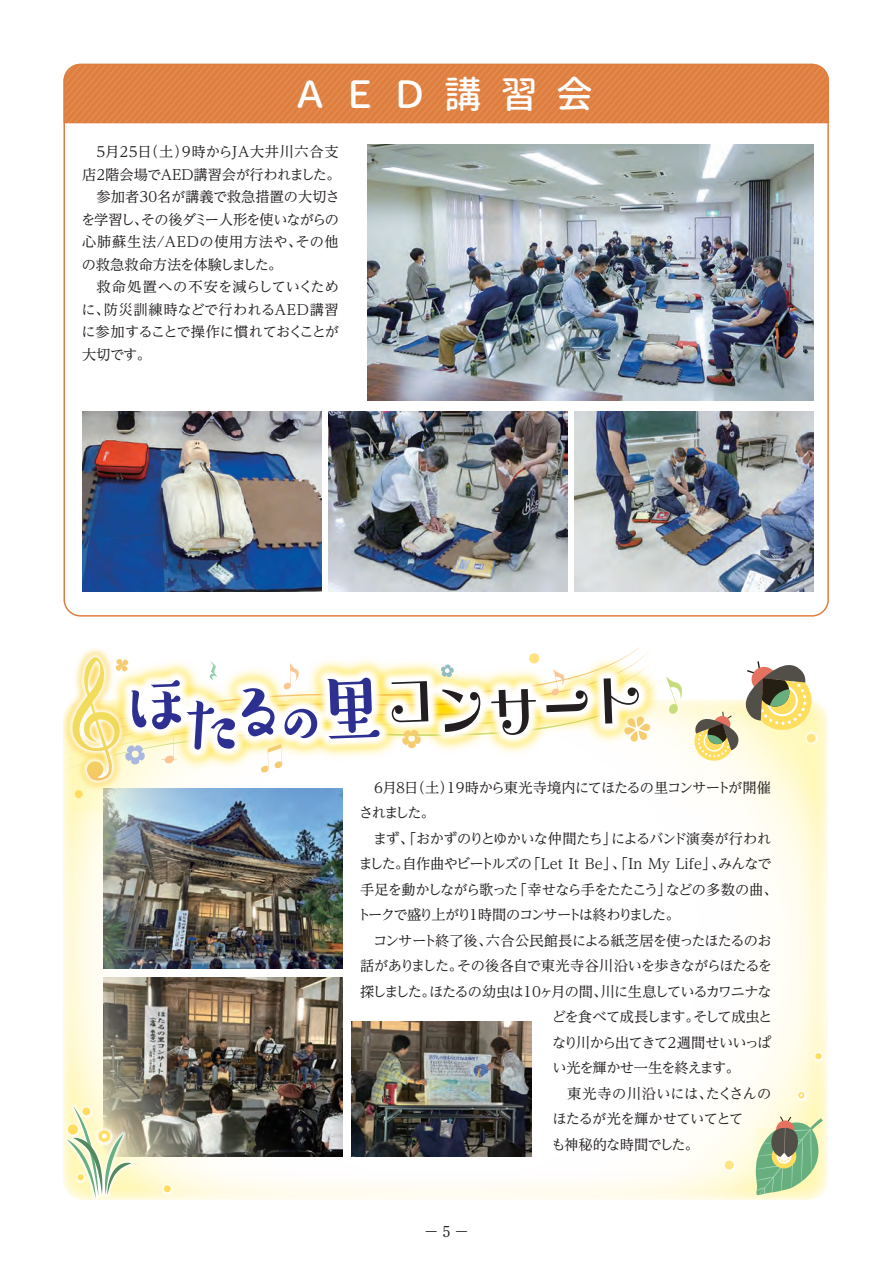
<style>
.page{position:relative;width:893px;height:1263px;background:#fff}
.page>*{position:absolute;margin:0;border:0;box-sizing:border-box;transform-origin:0 0}
.t1{font:57.9px "Matisse Eleganto Pro B";color:#231f20;scale:.91 1}
.t2{font:500 37.5px "irohamaru";letter-spacing:.425em;color:#fff}
.t3{font:700 15px "Futo Min A101 Pro";color:#231f20}
.t4{font:14.25px/25.5px "UD Reimin Pr 6 N";letter-spacing:-.065em;color:#231f20}
.t5{font:14.25px "UD Reimin Pr 6 N";letter-spacing:-.045em;color:#231f20}
.t6{font:14.25px/25.5px "UD Reimin Pr 6 N";letter-spacing:-.085em;color:#231f20}
.t7{font:14.25px "UD Reimin Pr 6 N";letter-spacing:-.015em;color:#231f20}
.t8{font:14.25px "UD Reimin Pr 6 N";letter-spacing:.005em;color:#231f20}
.t9{font:14.25px "UD Reimin Pr 6 N";letter-spacing:-.095em;color:#231f20}
.t10{font:14.25px "UD Reimin Pr 6 N";letter-spacing:.01em;color:#231f20}
.t11{font:14.25px "UD Reimin Pr 6 N";letter-spacing:.045em;color:#231f20}
.t12{font:14.25px "UD Reimin Pr 6 N";letter-spacing:.035em;color:#231f20}
.t13{font:14.25px "UD Reimin Pr 6 N";letter-spacing:-.08em;color:#231f20}
.t14{font:14.25px "UD Reimin Pr 6 N";letter-spacing:-.12em;color:#231f20}
.t15{font:14.25px "UD Reimin Pr 6 N";letter-spacing:.015em;color:#231f20}
.s1{font-family:"Suzumushi Std";font-weight:500;font-size:78.45px;color:#2e3091}
.s2{font-family:"Suzumushi Std";font-weight:500;font-size:83.55px;color:#2e3091}
</style>
<div class="page">
<svg style="left:63px;top:64px;width:766px;height:553px"></svg>
<img style="left:367px;top:145px;width:447px;height:256px">
<img style="left:328px;top:411px;width:240px;height:180px">
<img style="left:82px;top:411px;width:240px;height:180px">
<img style="left:574px;top:411px;width:240px;height:180px">
<img style="left:63px;top:701px;width:765px;height:499px">
<svg style="left:798px;top:1092px;width:7px;height:7px"></svg>
<div style="left:725px;top:1160px;width:9px;height:9px;background:#ffe481;border-radius:50%"></div>
<svg style="left:67px;top:1106px;width:65px;height:92px;background:#dde0b7"></svg>
<svg style="left:815px;top:1053px;width:6px;height:6px"></svg>
<div style="left:164px;top:1185px;width:7px;height:7px;background:#ffde5f;border-radius:50%"></div>
<svg style="left:807px;top:734px;width:9px;height:9px"></svg>
<svg style="left:702px;top:661px;width:112px;height:102px"></svg>
<svg style="left:755px;top:1110px;width:68px;height:86px;background:#aec59b"></svg>
<img style="left:63px;top:701px;width:113px;height:136px">
<img style="left:70px;top:647px;width:630px;height:164px">
<svg style="left:283px;top:663px;width:17px;height:27px"></svg>
<svg style="left:551px;top:669px;width:14px;height:27px"></svg>
<svg style="left:441px;top:664px;width:13px;height:13px"></svg>
<svg style="left:71px;top:657px;width:74px;height:129px"></svg>
<div style="left:75px;top:790px;width:8px;height:8px;background:#ffde5f;border-radius:50%"></div>
<svg style="left:260px;top:744px;width:22px;height:29px"></svg>
<svg style="left:208px;top:661px;width:9px;height:19px"></svg>
<svg style="left:623px;top:714px;width:28px;height:30px"></svg>
<svg style="left:666px;top:676px;width:17px;height:38px"></svg>
<svg style="left:402px;top:729px;width:19px;height:20px"></svg>
<svg style="left:162px;top:737px;width:15px;height:27px"></svg>
<h2 class="t2" style="left:292px;top:67px;width:303px">ＡＥＤ講習会</h2>
<p class="t10" style="left:94px;top:140px;width:247px">５月２５日（土）９時からJA大井川六合支</p>
<p class="t7" style="left:82px;top:163px;width:260px">店2階会場でAED講習会が行われました。</p>
<p class="t8" style="left:96px;top:185px;width:245px">参加者30名が講義で救急措置の大切さ</p>
<p class="t4" style="left:81px;top:206px;width:259px">を学習し、その後ダミー人形を使いながらの</p>
<p class="t11" style="left:82px;top:230px;width:258px">心肺蘇生法/AEDの使用方法や、その他</p>
<p class="t7" style="left:82px;top:253px;width:202px">の救急救命方法を体験しました。</p>
<p class="t8" style="left:96px;top:275px;width:244px">救命処置への不安を減らしていくため</p>
<p class="t12" style="left:81px;top:298px;width:259px">に、防災訓練時などで行われるAED講習</p>
<p class="t5" style="left:81px;top:320px;width:259px">に参加することで操作に慣れておくことが</p>
<p class="t5" style="left:82px;top:343px;width:70px">大切です。</p>
<h1 class="t1" style="left:117px;top:684px;width:582px;rotate:-2deg"><span class="s1">ほたる</span><sub>の</sub><span class="s2">里</span>コンサート</h1>
<p class="t6" style="left:359px;top:774px;width:414px;text-indent:13px">６月８日（土）19時から東光寺境内にてほたるの里コンサートが開催されました。</p>
<p class="t4" style="left:357px;top:825px;width:423px;text-indent:16px">まず、「おかずのりとゆかいな仲間たち」によるバンド演奏が行われました。自作曲やビートルズの「Let It Be」、「In My Life」、みんなで手足を動かしながら歌った「幸せなら手をたたこう」などの多数の曲、トークで盛り上がり1時間のコンサートは終わりました。</p>
<p class="t5" style="left:373px;top:929px;width:400px">コンサート終了後、六合公民館長による紙芝居を使ったほたるのお</p>
<p class="t5" style="left:360px;top:954px;width:414px">話がありました。その後各自で東光寺谷川沿いを歩きながらほたるを</p>
<p class="t9" style="left:360px;top:980px;width:413px">探しました。ほたるの幼虫は１０ヶ月の間、川に生息しているカワニナな</p>
<p class="t13" style="left:552px;top:1005px;width:222px">どを食べて成長します。そして成虫と</p>
<p class="t14" style="left:552px;top:1031px;width:221px">なり川から出てきて２週間せいいっぱ</p>
<p class="t4" style="left:553px;top:1055px;width:189px">い光を輝かせ一生を終えます。</p>
<p class="t15" style="left:567px;top:1082px;width:205px">東光寺の川沿いには、たくさんの</p>
<p class="t5" style="left:552px;top:1107px;width:192px">ほたるが光を輝かせていてとて</p>
<p class="t5" style="left:551px;top:1133px;width:149px">も神秘的な時間でした。</p>
<p class="t3" style="left:424px;top:1219px;width:47px">−5−</p>
</div>
